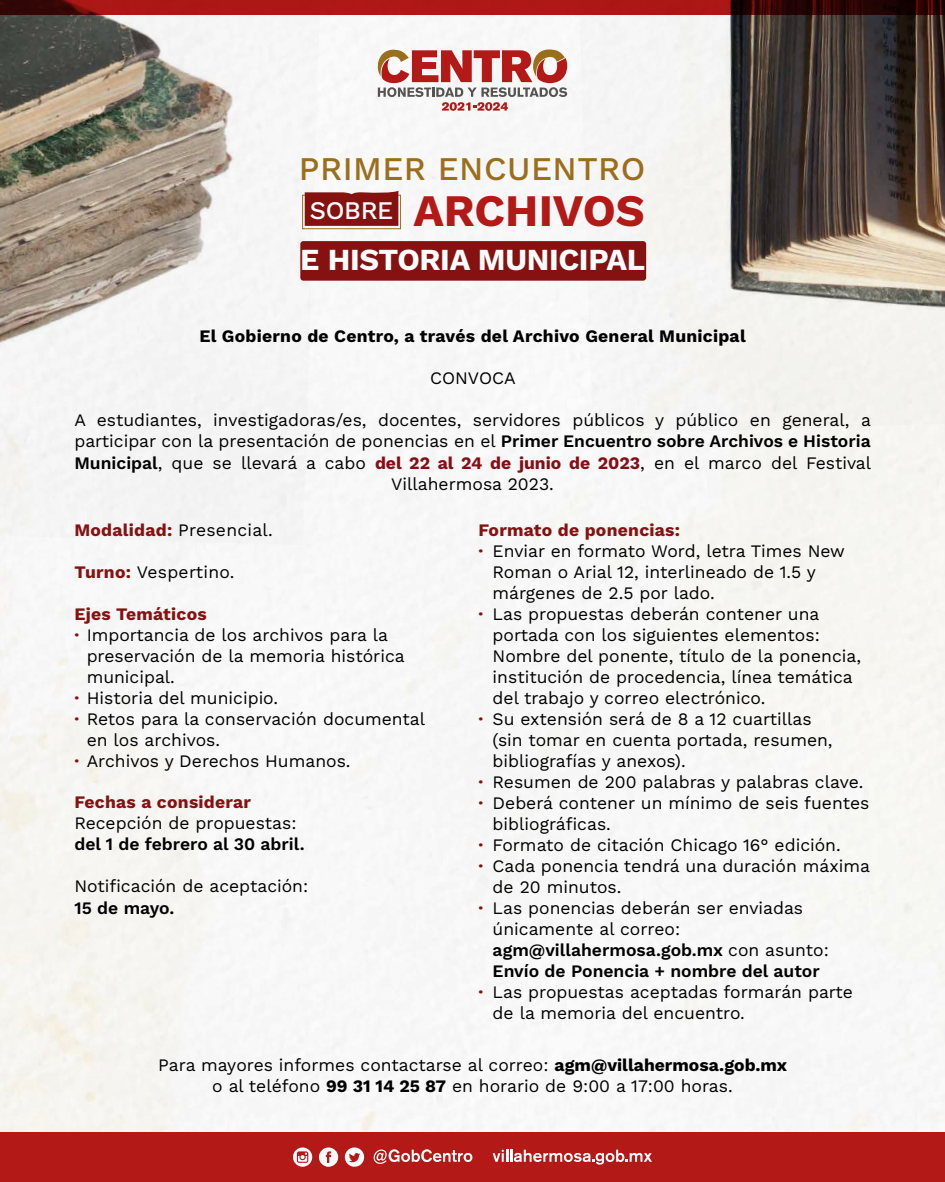
<style>
.page{position:relative;width:945px;height:1182px;background:#fff}
.page>*{position:absolute;margin:0;border:0;box-sizing:border-box;transform-origin:0 0}
.t1{font:700 44.98px "Work Sans";color:#b31917}
.t2{font:500 33.07px "Work Sans";letter-spacing:.015em;color:#9b6e1b}
.t3{font:700 30.54px "Work Sans";letter-spacing:-.01em;color:#fff}
.t4{font:17.5px/21px "Work Sans";color:#000;text-align:center}
.t5{font:700 17.5px/21px "Work Sans";letter-spacing:.015em;color:#851211}
.t6{font:700 17.5px "Work Sans";letter-spacing:.015em;color:#000}
.t7{font:600 17.5px "Work Sans";color:#000}
.s1{font-weight:600}
.s2{font-weight:700;color:#860e16}
.s3{font-weight:700;color:#851211}
.s4{font-weight:700}
</style>
<div class="page">
<div style="left:0;top:15px;width:945px;height:1117px;background:#f7f7f6"></div>
<img style="left:559px;top:15px;width:386px;height:419px">
<img style="left:0;top:15px;width:342px;height:530px">
<svg style="left:0;top:0;width:945px;height:15px;background:#841110"></svg>
<div style="left:0;top:1132px;width:945px;height:49px;background:#b31917"></div>
<svg style="left:376px;top:49px;width:191px;height:62px"></svg>
<svg style="left:319px;top:1147px;width:19px;height:19px"></svg>
<svg style="left:345px;top:1147px;width:19px;height:19px"></svg>
<svg style="left:293px;top:1147px;width:19px;height:19px"></svg>
<svg style="left:374px;top:1149px;width:98px;height:14px"></svg>
<svg style="left:493px;top:1149px;width:159px;height:15px"></svg>
<div style="left:302px;top:195px;width:99px;height:34px;border:1px solid #9b6e1b"></div>
<svg style="left:305px;top:191px;width:93px;height:35px;background:#8a1c1b"></svg>
<div style="left:300px;top:241px;width:346px;height:39px;background:#851211;border-radius:3px"></div>
<h2 class="t2" style="left:299px;top:144px;width:348px">PRIMER ENCUENTRO</h2>
<h1 class="t1" style="left:310px;top:176px;width:336px"><sup>SOBRE</sup> ARCHIVOS</h1>
<h3 class="t3" style="left:300px;top:237px;width:346px">E HISTORIA MUNICIPAL</h3>
<p class="t6" style="left:200px;top:323px;width:548px">El Gobierno de Centro, a través del Archivo General Municipal</p>
<p class="t4" style="left:430px;top:367px;width:87px">CONVOCA</p>
<p class="t4" style="left:74px;top:409px;width:798px">A estudiantes, investigadoras/es, docentes, servidores públicos y público en general, a participar con la presentación de ponencias en el <span class="s1">Primer Encuentro sobre Archivos e Historia Municipal</span>, que se llevará a cabo <span class="s2">del 22 al 24 de junio de 2023</span>, en el marco del Festival Villahermosa 2023.</p>
<p class="t4" style="left:74px;top:519px;width:200px"><span class="s3">Modalidad:</span> Presencial.</p>
<p class="t4" style="left:74px;top:561px;width:162px"><span class="s3">Turno:</span> Vespertino.</p>
<p class="t5" style="left:74px;top:603px;width:134px">Ejes Temáticos</p>
<p class="t5" style="left:479px;top:518px;width:203px">Formato de ponencias:</p>
<p class="t4" style="left:493px;top:539px;width:379px;text-align:left">Enviar en formato Word, letra Times New Roman o Arial 12, interlineado de 1.5 y márgenes de 2.5 por lado.<br>Las propuestas deberán contener una portada con los siguientes elementos:<br>Nombre del ponente, título de la ponencia, institución de procedencia, línea temática del trabajo y correo electrónico.<br>Su extensión será de 8 a 12 cuartillas<br>(sin tomar en cuenta portada, resumen, bibliografías y anexos).<br>Resumen de 200 palabras y palabras clave.<br>Deberá contener un mínimo de seis fuentes bibliográficas.<br>Formato de citación Chicago 16° edición.<br>Cada ponencia tendrá una duración máxima de 20 minutos.<br>Las ponencias deberán ser enviadas únicamente al correo: <span class="s1">agm@villahermosa.gob.mx</span> con asunto:<br><span class="s1">Envío de Ponencia + nombre del autor</span></p>
<p class="t4" style="left:493px;top:980px;width:362px;text-align:left">Las propuestas aceptadas formarán parte de la memoria del encuentro.</p>
<p class="t5" style="left:479px;top:539px;width:6px">·</p>
<p class="t5" style="left:479px;top:602px;width:6px">·</p>
<p class="t4" style="left:74px;top:623px;width:315px"><span class="s3">·</span> Importancia de los archivos para la</p>
<p class="t4" style="left:87px;top:644px;width:320px">preservación de la memoria histórica</p>
<p class="t4" style="left:87px;top:665px;width:90px">municipal.</p>
<p class="t4" style="left:74px;top:686px;width:205px"><span class="s3">·</span> Historia del municipio.</p>
<p class="t4" style="left:74px;top:707px;width:352px"><span class="s3">·</span> Retos para la conservación documental</p>
<p class="t4" style="left:87px;top:728px;width:135px">en los archivos.</p>
<p class="t4" style="left:74px;top:749px;width:278px"><span class="s3">·</span> Archivos y Derechos Humanos.</p>
<p class="t5" style="left:479px;top:707px;width:6px">·</p>
<p class="t5" style="left:479px;top:770px;width:6px">· ·</p>
<p class="t5" style="left:479px;top:833px;width:6px">· ·</p>
<p class="t5" style="left:479px;top:896px;width:6px">·</p>
<p class="t5" style="left:74px;top:791px;width:178px">Fechas a considerar</p>
<p class="t4" style="left:74px;top:812px;width:224px">Recepción de propuestas:</p>
<p class="t7" style="left:74px;top:831px;width:232px">del 1 de febrero al 30 abril.</p>
<p class="t4" style="left:74px;top:875px;width:235px">Notificación de aceptación:</p>
<p class="t7" style="left:74px;top:894px;width:101px">15 de mayo.</p>
<p class="t5" style="left:479px;top:980px;width:6px">·</p>
<p class="t4" style="left:158px;top:1053px;width:630px">Para mayores informes contactarse al correo: <span class="s4">agm@villahermosa.gob.mx </span>o al teléfono <span class="s4">99 31 14 25 87</span> en horario de 9:00 a 17:00 horas.</p>
</div>
